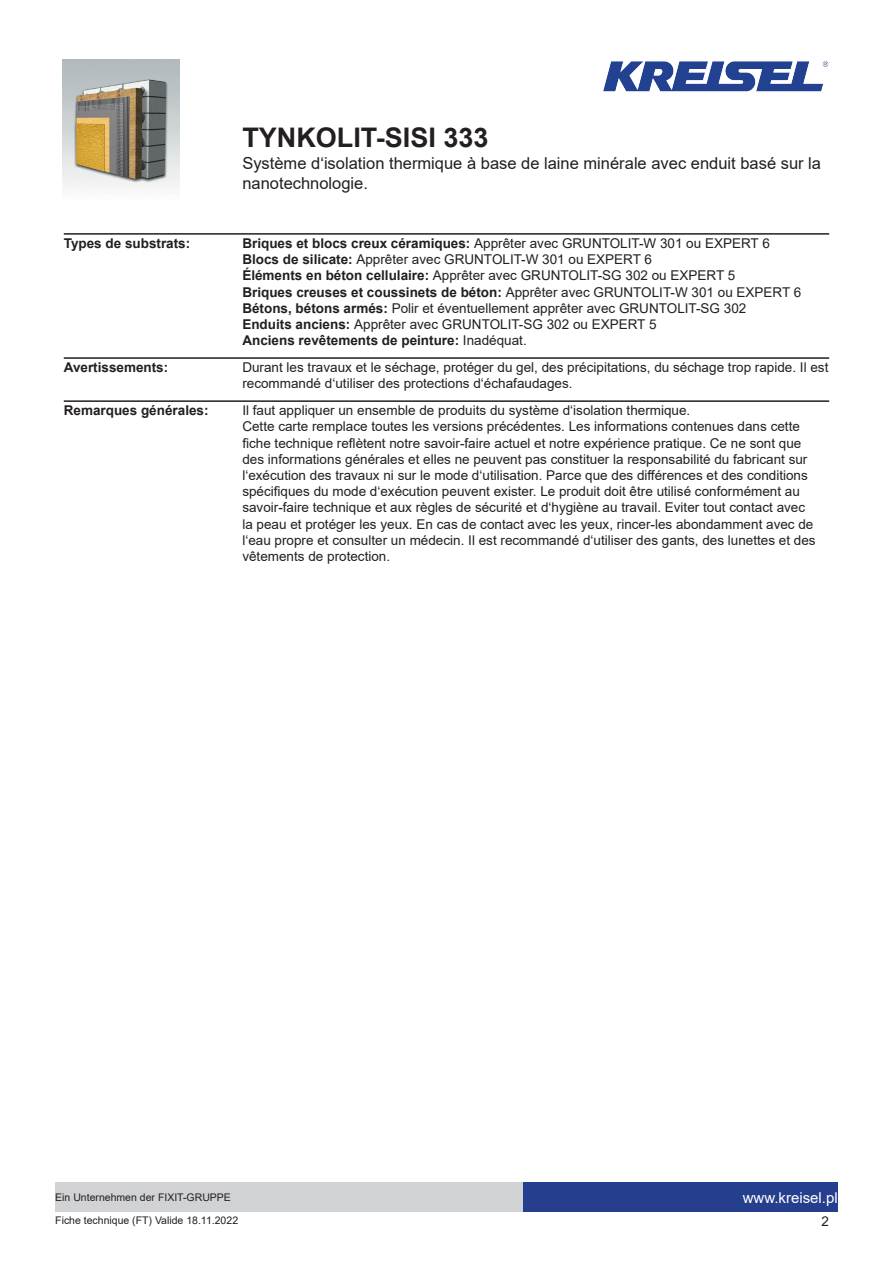
<style>
.page{position:relative;width:893px;height:1263px;background:#fff}
.page>*{position:absolute;margin:0;border:0;box-sizing:border-box;transform-origin:0 0}
.t1{font:700 27px "Arial";color:#231f20}
.t2{font:16.5px/19.8px "Arial";color:#231f20}
.t3{font:15px "Arial";color:#fff}
.t4{font:13.5px/16.2px "Arial";color:#231f20}
.t5{font:700 13.5px "Arial";color:#231f20}
.t6{font:10.5px "Arial";color:#231f20}
.s1{font-weight:700}
</style>
<div class="page">
<img style="left:63px;top:60px;width:117px;height:130px">
<img style="left:603px;top:61px;width:226px;height:31px">
<div style="left:523px;top:1182px;width:315px;height:30px;background:#253f8e"></div>
<div style="left:55px;top:1182px;width:468px;height:30px;background:#d1d2d4"></div>
<hr style="left:64px;top:233px;width:765px;height:2px;background:#231f20">
<hr style="left:64px;top:357px;width:765px;height:2px;background:#231f20">
<hr style="left:64px;top:400px;width:765px;height:2px;background:#231f20">
<h1 class="t1" style="left:242px;top:119px;width:248px">TYNKOLIT-SISI 333</h1>
<p class="t2" style="left:242px;top:154px;width:580px">Système d‘isolation thermique à base de laine minérale avec enduit basé sur la nanotechnologie.</p>
<p class="t5" style="left:64px;top:234px;width:128px">Types de substrats:</p>
<p class="t4" style="left:242px;top:235px;width:560px"><span class="s1">Briques et blocs creux céramiques:</span> Apprêter avec GRUNTOLIT-W 301 ou EXPERT 6<br><span class="s1">Blocs de silicate:</span> Apprêter avec GRUNTOLIT-W 301 ou EXPERT 6<br><span class="s1">Éléments en béton cellulaire:</span> Apprêter avec GRUNTOLIT-SG 302 ou EXPERT 5<br><span class="s1">Briques creuses et coussinets de béton:</span> Apprêter avec GRUNTOLIT-W 301 ou EXPERT 6<br><span class="s1">Bétons, bétons armés:</span> Polir et éventuellement apprêter avec GRUNTOLIT-SG 302<br><span class="s1">Enduits anciens:</span> Apprêter avec GRUNTOLIT-SG 302 ou EXPERT 5<br><span class="s1">Anciens revêtements de peinture:</span> Inadéquat.</p>
<p class="t5" style="left:64px;top:358px;width:106px">Avertissements:</p>
<p class="t4" style="left:242px;top:359px;width:588px">Durant les travaux et le séchage, protéger du gel, des précipitations, du séchage trop rapide. Il est recommandé d‘utiliser des protections d‘échafaudages.</p>
<p class="t5" style="left:64px;top:401px;width:146px">Remarques générales:</p>
<p class="t4" style="left:242px;top:402px;width:575px">Il faut appliquer un ensemble de produits du système d‘isolation thermique.<br>Cette carte remplace toutes les versions précédentes. Les informations contenues dans cette fiche technique reflètent notre savoir-faire actuel et notre expérience pratique. Ce ne sont que des informations générales et elles ne peuvent pas constituer la responsabilité du fabricant sur l‘exécution des travaux ni sur le mode d‘utilisation. Parce que des différences et des conditions spécifiques du mode d‘exécution peuvent exister. Le produit doit être utilisé conformément au savoir-faire technique et aux règles de sécurité et d‘hygiène au travail. Eviter tout contact avec la peau et protéger les yeux. En cas de contact avec les yeux, rincer-les abondamment avec de l‘eau propre et consulter un médecin. Il est recommandé d‘utiliser des gants, des lunettes et des vêtements de protection.</p>
<p class="t6" style="left:55px;top:1190px;width:177px">Ein Unternehmen der FIXIT-GRUPPE</p>
<p class="t3" style="left:743px;top:1187px;width:97px">www.kreisel.pl</p>
<p class="t6" style="left:55px;top:1213px;width:184px">Fiche technique (FT) Valide 18.11.2022</p>
<p class="t4" style="left:821px;top:1213px;width:9px">2</p>
</div>
